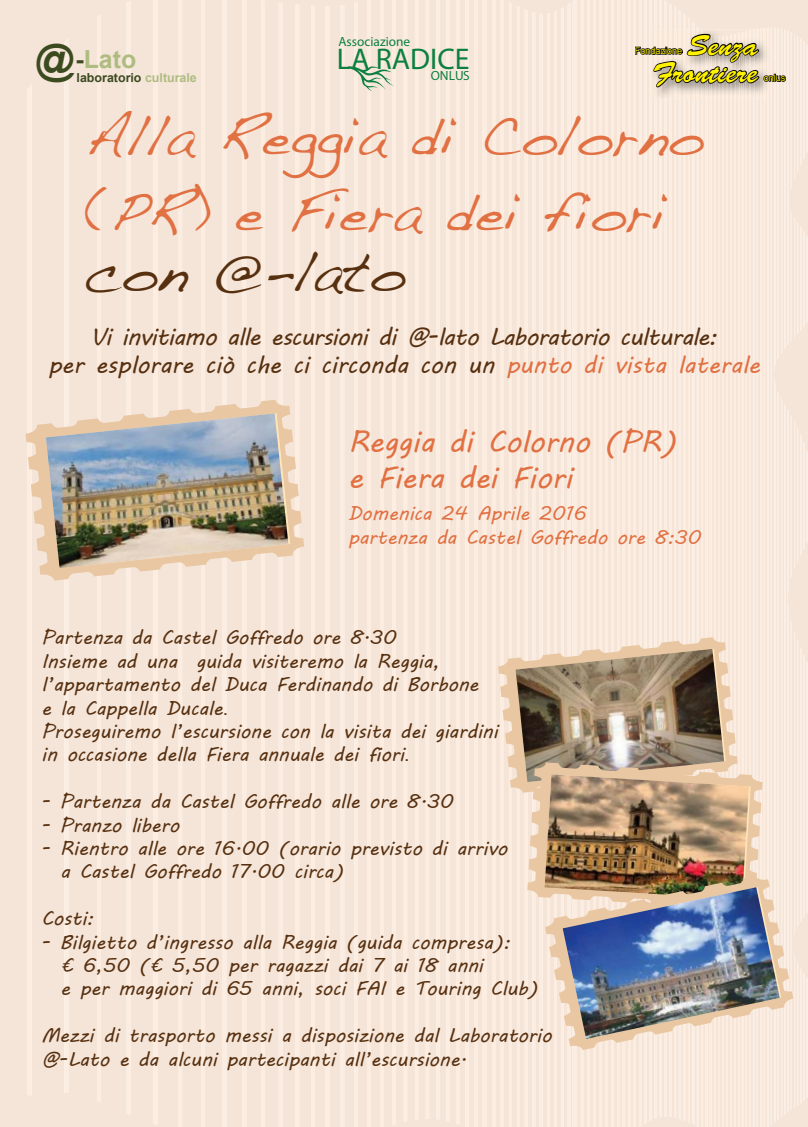
<style>
.page{position:relative;width:808px;height:1127px;background:#f5e5d8}
.page>*{position:absolute;margin:0;border:0;box-sizing:border-box;transform-origin:0 0}
.t1{font:49.5px/75.9px "Dakota";color:#e17042}
.t2{font:49.5px "Dakota";color:#573010}
.t3{font:700 40.05px "Arial";color:#3c4a20}
.t4{font:30px/36px "MV Boli";color:#e17042}
.t5{font:30px "Myriad Pro";color:#0c8040}
.t6{font:29.1px/27.3px "Brush Script Std";letter-spacing:.01em;color:#fff200;text-align:right}
.t7{font:700 24.9px "Arial";color:#aebc81}
.t8{font:24px/28.8px "MV Boli";letter-spacing:-.03em;color:#573010;text-align:center}
.t9{font:19.5px/23.4px "MV Boli";color:#573010}
.t10{font:19.5px/23.4px "MV Boli";color:#e17042}
.t11{font:13.35px "Myriad Pro";color:#0c8040}
.t12{font:700 12.45px "Arial";color:#3c4a20}
.t13{font:9px "Arial";color:#fff200}
.s1{color:#3c4a20}
.s2{color:#aebc81}
.s3{color:#e17042}
.s4{font-family:"Arial"}
</style>
<div class="page">
<hr style="left:501px;top:0;width:3px;height:1127px;background:#fcede0">
<hr style="left:492px;top:0;width:3px;height:1127px;background:#fcede0">
<div style="left:482px;top:0;width:5px;height:1127px;background:#fcede0"></div>
<hr style="left:475px;top:0;width:3px;height:1127px;background:#fcede0">
<hr style="left:465px;top:0;width:4px;height:1127px;background:#fceee2">
<hr style="left:456px;top:0;width:3px;height:1124px;background:#fcede0">
<hr style="left:446px;top:0;width:4px;height:1121px;background:#fceee2">
<hr style="left:436px;top:0;width:3px;height:1119px;background:#fcede0">
<hr style="left:426px;top:0;width:3px;height:1118px;background:#fcede0">
<hr style="left:415px;top:0;width:3px;height:1120px;background:#fcede0">
<hr style="left:404px;top:0;width:3px;height:1122px;background:#fcede0">
<div style="left:325px;top:6px;width:5px;height:1121px;background:#fcede0"></div>
<hr style="left:311px;top:6px;width:4px;height:1121px;background:#fcede0">
<hr style="left:295px;top:4px;width:4px;height:1123px;background:#fcede0">
<hr style="left:279px;top:3px;width:4px;height:1124px;background:#fcede0">
<hr style="left:261px;top:0;width:4px;height:1127px;background:#fcede1">
<hr style="left:242px;top:0;width:4px;height:1127px;background:#fcede0">
<hr style="left:222px;top:0;width:4px;height:1127px;background:#fcede0">
<hr style="left:201px;top:0;width:4px;height:1127px;background:#fcede0">
<hr style="left:178px;top:0;width:4px;height:1127px;background:#fcede0">
<hr style="left:153px;top:0;width:4px;height:1125px;background:#fcede0">
<div style="left:126px;top:1px;width:5px;height:1114px;background:#fcede0"></div>
<hr style="left:97px;top:14px;width:4px;height:1088px;background:#fcede0">
<hr style="left:64px;top:39px;width:4px;height:1053px;background:#fcede0">
<hr style="left:28px;top:83px;width:4px;height:1012px;background:#fcede0">
<div style="left:341px;top:0;width:55px;height:1127px;background:#f5e5d8"></div>
<svg style="left:26px;top:400px;width:278px;height:180px;background:#f2deca"></svg>
<img style="left:46px;top:413px;width:242px;height:155px">
<svg style="left:498px;top:637px;width:11px;height:156px;fill:#f5e5d8"></svg>
<svg style="left:509px;top:0;width:298px;height:1127px;background:#e7d6c7"></svg>
<img style="left:563px;top:887px;width:217px;height:152px">
<h3 class="t6" style="left:653px;top:34px;width:107px">Senza<br>Frontiere</h3>
<p class="t11" style="left:338px;top:34px;width:73px">Associazione</p>
<h2 class="t3" style="left:35px;top:44px;width:41px">@</h2>
<p class="t13" style="left:635px;top:46px;width:49px">Fondazione</p>
<h3 class="t5" style="left:337px;top:41px;width:134px">LA RADICE</h3>
<p class="t11" style="left:431px;top:67px;width:40px">ONLUS</p>
<p class="t7" style="left:75px;top:50px;width:62px"><span class="s1">-</span>Lato</p>
<p class="t12" style="left:77px;top:73px;width:122px">laboratorio <span class="s2">culturale</span></p>
<h1 class="t1" style="left:85px;top:105px;width:620px">Alla Reggia di Colorno (PR) e Fiera dei fiori</h1>
<h1 class="t2" style="left:85px;top:243px;width:322px">con @-lato</h1>
<p class="t8" style="left:48px;top:323px;width:713px">Vi invitiamo alle escursioni di @-lato Laboratorio culturale:<br>per esplorare ciò che ci circonda con un <span class="s3">punto di vista laterale</span></p>
<p class="t13" style="left:764px;top:73px;width:23px">onlus</p>
<h3 class="t4" style="left:348px;top:425px;width:331px">Reggia di Colorno (PR) e Fiera dei Fiori</h3>
<p class="t10" style="left:348px;top:503px;width:355px">Domenica 24 Aprile 2016<br>partenza da Castel Goffredo ore 8:30</p>
<p class="t9" style="left:41px;top:627px;width:458px">Partenza da Castel Goffredo ore 8.30<br>Insieme ad una guida visiteremo la Reggia, l’appartamento del Duca Ferdinando di Borbone<br>e la Cappella Ducale<span class="s4">.<br></span>Proseguiremo l’escursione con la visita dei giardini in occasione della Fiera annuale dei fiori<span class="s4">.</span></p>
<p class="t9" style="left:41px;top:791px;width:414px">- Partenza da Castel Goffredo alle ore 8.30</p>
<p class="t9" style="left:41px;top:814px;width:140px">- Pranzo libero</p>
<p class="t9" style="left:61px;top:838px;width:448px;text-indent:-19px">- Rientro alle ore 16.00 (orario previsto di arrivo a Castel Goffredo 17.00 circa)</p>
<p class="t9" style="left:41px;top:908px;width:54px">Costi:</p>
<p class="t9" style="left:61px;top:931px;width:479px;text-indent:-19px">- Bilgietto d’ingresso alla Reggia (guida compresa):<br>€ 6,50 (€ 5,50 per ragazzi dai 7 ai 18 anni<br>e per maggiori di 65 anni, soci FAI e Touring Club)</p>
<p class="t9" style="left:41px;top:1025px;width:512px">Mezzi di trasporto messi a disposizione dal Laboratorio @-Lato e da alcuni partecipanti all’escursione.</p>
</div>
